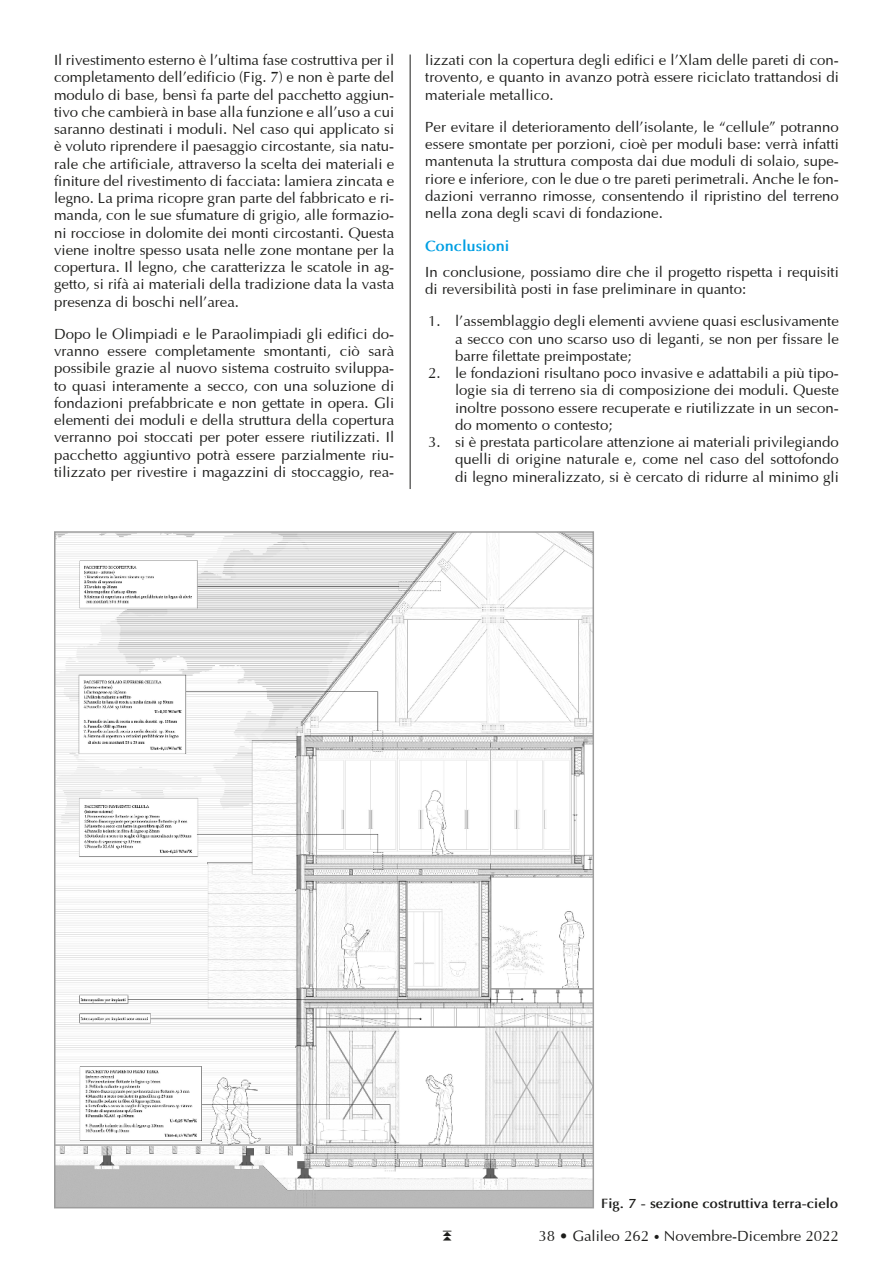
<style>
.page{position:relative;width:893px;height:1263px;background:#fff}
.page>*{position:absolute;margin:0;border:0;box-sizing:border-box;transform-origin:0 0}
.t1{font:15px/17.2px "Optima";color:#1d1d1b;text-align:justify}
.t2{font:700 15px "Optima";color:#009fe3}
.t3{font:700 13.5px "Optima";color:#1d1d1b}
.s1{font-size:12px}
</style>
<div class="page">
<img style="left:57px;top:534px;width:534px;height:671px">
<hr style="left:410px;top:55px;width:1px;height:434px;background:#1d1d1b">
<p class="t1" style="left:54px;top:53px;width:342px">Il rivestimento esterno è l’ultima fase costruttiva per il completamento dell’edificio (Fig. 7) e non è parte del modulo di base, bensì fa parte del pacchetto aggiun&shy;tivo che cambierà in base alla funzione e all’uso a cui saranno destinati i moduli. Nel caso qui applicato si è voluto riprendere il paesaggio circostante, sia natu&shy;rale che artificiale, attraverso la scelta dei materiali e finiture del rivestimento di facciata: lamiera zincata e legno. La prima ricopre gran parte del fabbricato e ri&shy;manda, con le sue sfumature di grigio, alle formazio&shy;ni rocciose in dolomite dei monti circostanti. Questa viene inoltre spesso usata nelle zone montane per la copertura. Il legno, che caratterizza le scatole in ag&shy;getto, si rifà ai materiali della tradizione data la vasta presenza di boschi nell’area.</p>
<p class="t1" style="left:54px;top:327px;width:342px">Dopo le Olimpiadi e le Paraolimpiadi gli edifici do&shy;vranno essere completamente smontanti, ciò sarà possibile grazie al nuovo sistema costruito sviluppa&shy;to quasi interamente a secco, con una soluzione di fondazioni prefabbricate e non gettate in opera. Gli elementi dei moduli e della struttura della copertura verranno poi stoccati per poter essere riutilizzati. Il pacchetto aggiuntivo potrà essere parzialmente riu&shy;tilizzato per rivestire i magazzini di stoccaggio, rea-</p>
<p class="t1" style="left:425px;top:53px;width:415px">lizzati con la copertura degli edifici e l’Xlam delle pareti di con&shy;trovento, e quanto in avanzo potrà essere riciclato trattandosi di materiale metallico.</p>
<p class="t1" style="left:425px;top:120px;width:415px">Per evitare il deterioramento dell’isolante, le “cellule” potranno essere smontate per porzioni, cioè per moduli base: verrà infatti mantenuta la struttura composta dai due moduli di solaio, supe&shy;riore e inferiore, con le due o tre pareti perimetrali. Anche le fon&shy;dazioni verranno rimosse, consentendo il ripristino del terreno nella zona degli scavi di fondazione.</p>
<p class="t2" style="left:425px;top:239px;width:86px">Conclusioni</p>
<p class="t1" style="left:425px;top:265px;width:415px">In conclusione, possiamo dire che il progetto rispetta i requisiti di reversibilità posti in fase preliminare in quanto:</p>
<p class="t1" style="left:455px;top:314px;width:385px;text-indent:-27px">1. l’assemblaggio degli elementi avviene quasi esclusivamente a secco con uno scarso uso di leganti, se non per fissare le barre filettate preimpostate;</p>
<p class="t1" style="left:455px;top:366px;width:385px;text-indent:-27px">2. le fondazioni risultano poco invasive e adattabili a più tipo&shy;logie sia di terreno sia di composizione dei moduli. Queste inoltre possono essere recuperate e riutilizzate in un secon&shy;do momento o contesto;</p>
<p class="t1" style="left:455px;top:435px;width:385px;text-indent:-27px">3. si è prestata particolare attenzione ai materiali privilegiando quelli di origine naturale e, come nel caso del sottofondo di legno mineralizzato, si è cercato di ridurre al minimo gli</p>
<p class="t3" style="left:601px;top:1198px;width:239px">Fig. 7 - sezione costruttiva terra-cielo</p>
<p class="t1" style="left:538px;top:1229px;width:302px">38 • Galileo 262 <span class="s1">•</span> Novembre-Dicembre 2022</p>
</div>
